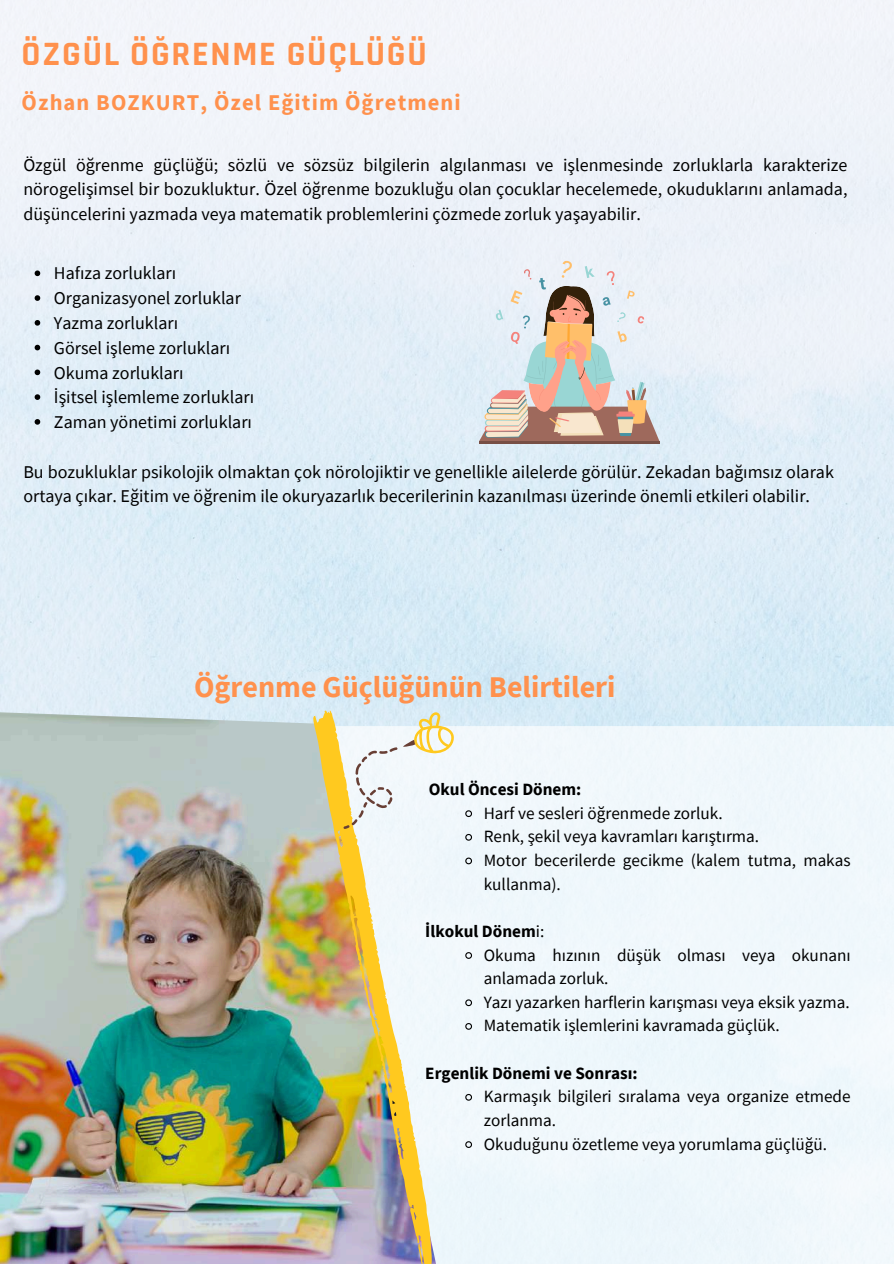
<style>
.page{position:relative;width:894px;height:1264px;background:#fff}
.page>*{position:absolute;margin:0;border:0;box-sizing:border-box;transform-origin:0 0}
.t1{font:700 34.5px "Rajdhani";letter-spacing:.05em;color:#ff914d}
.t2{font:700 30px "Source Sans Pro";color:#ff914d}
.t3{font:700 22.5px "Source Sans Pro";letter-spacing:.05em;color:#ff914d}
.t4{font:18px/24.8px "Source Sans Pro";color:#000}
.t5{font:17.25px/23.7px "Source Sans Pro";color:#000}
.t6{font:700 17.25px "Source Sans Pro";color:#000}
.s1{font-weight:700}
</style>
<div class="page">
<img style="left:0;top:0;width:893px;height:726px">
<div style="left:441px;top:726px;width:452px;height:537px;background:#f0f8fc"></div>
<img style="left:0;top:712px;width:310px;height:551px">
<img style="left:310px;top:707px;width:131px;height:556px">
<svg style="left:416px;top:1243px;width:9px;height:20px"></svg>
<svg style="left:464px;top:809px;width:8px;height:8px"></svg>
<svg style="left:464px;top:833px;width:8px;height:8px"></svg>
<svg style="left:464px;top:856px;width:8px;height:9px"></svg>
<svg style="left:464px;top:951px;width:8px;height:8px"></svg>
<svg style="left:464px;top:998px;width:8px;height:8px"></svg>
<svg style="left:464px;top:1022px;width:8px;height:8px"></svg>
<svg style="left:464px;top:1093px;width:8px;height:8px"></svg>
<svg style="left:464px;top:1140px;width:8px;height:8px"></svg>
<svg style="left:343px;top:712px;width:111px;height:117px"></svg>
<hr style="left:479px;top:441px;width:180px;height:3px;background:#774f45">
<svg style="left:479px;top:261px;width:180px;height:180px;background:#d7cec8"></svg>
<svg style="left:35px;top:270px;width:5px;height:6px"></svg>
<svg style="left:35px;top:295px;width:5px;height:6px"></svg>
<svg style="left:35px;top:320px;width:5px;height:5px"></svg>
<svg style="left:35px;top:345px;width:5px;height:5px"></svg>
<svg style="left:35px;top:369px;width:5px;height:6px"></svg>
<svg style="left:35px;top:394px;width:5px;height:6px"></svg>
<svg style="left:35px;top:419px;width:5px;height:5px"></svg>
<h1 class="t1" style="left:22px;top:32px;width:406px">ÖZGÜL ÖĞRENME GÜÇLÜĞÜ</h1>
<p class="t3" style="left:22px;top:88px;width:438px">Özhan BOZKURT, Özel Eğitim Öğretmeni</p>
<p class="t4" style="left:23px;top:152px;width:825px;text-align:justify">Özgül öğrenme güçlüğü; sözlü ve sözsüz bilgilerin algılanması ve işlenmesinde zorluklarla karakterize nörogelişimsel bir bozukluktur. Özel öğrenme bozukluğu olan çocuklar hecelemede, okuduklarını anlamada, düşüncelerini yazmada veya matematik problemlerini çözmede zorluk yaşayabilir.</p>
<p class="t4" style="left:54px;top:261px;width:202px">Hafıza zorlukları<br>Organizasyonel zorluklar<br>Yazma zorlukları<br>Görsel işleme zorlukları<br>Okuma zorlukları<br>İşitsel işlemleme zorlukları<br>Zaman yönetimi zorlukları</p>
<p class="t4" style="left:23px;top:459px;width:811px">Bu bozukluklar psikolojik olmaktan çok nörolojiktir ve genellikle ailelerde görülür. Zekadan bağımsız olarak ortaya çıkar. Eğitim ve öğrenim ile okuryazarlık becerilerinin kazanılması üzerinde önemli etkileri olabilir.</p>
<h2 class="t2" style="left:194px;top:667px;width:419px">Öğrenme Güçlüğünün Belirtileri</h2>
<p class="t6" style="left:428px;top:778px;width:154px">Okul Öncesi Dönem:</p>
<p class="t5" style="left:483px;top:800px;width:368px">Harf ve sesleri öğrenmede zorluk.<br>Renk, şekil veya kavramları karıştırma.<br>Motor becerilerde gecikme (kalem tutma, makas kullanma).</p>
<p class="t5" style="left:483px;top:918px;width:368px;text-indent:-58px"><span class="s1">İlkokul Dönem</span>i:<br>Okuma hızının düşük olması veya okunanı anlamada zorluk.<br>Yazı yazarken harflerin karışması veya eksik yazma.<br>Matematik işlemlerini kavramada güçlük.</p>
<p class="t6" style="left:425px;top:1061px;width:214px">Ergenlik Dönemi ve Sonrası:</p>
<p class="t5" style="left:483px;top:1084px;width:368px">Karmaşık bilgileri sıralama veya organize etmede zorlanma.<br>Okuduğunu özetleme veya yorumlama güçlüğü.</p>
</div>
